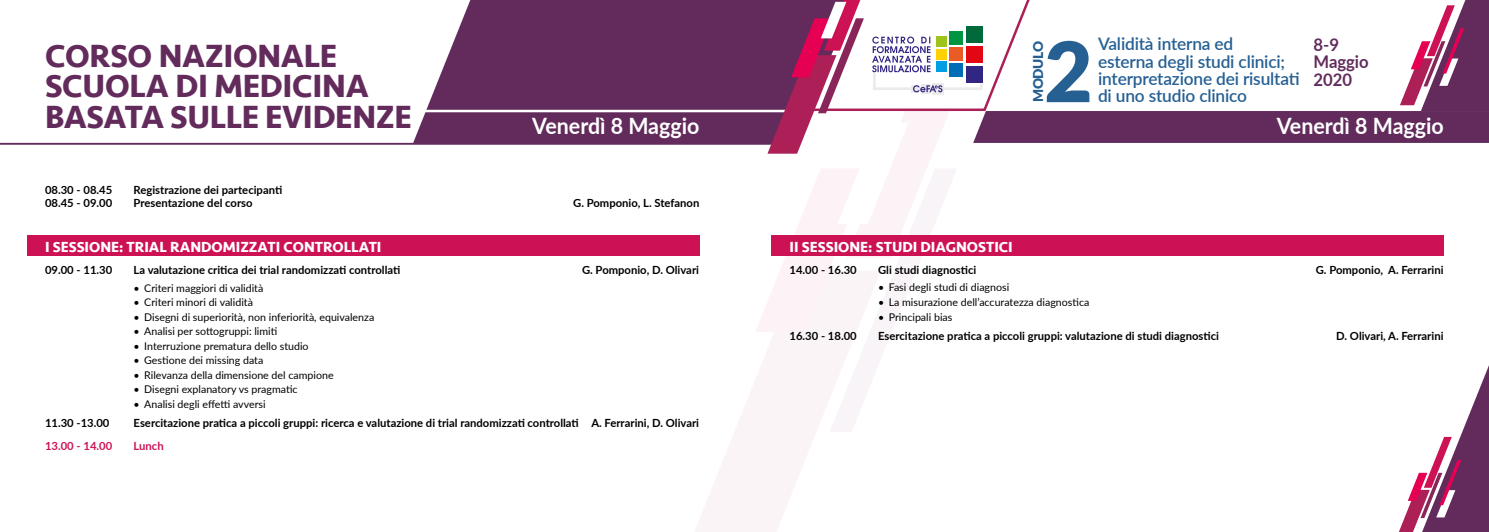
<style>
.page{position:relative;width:1489px;height:532px;background:#fff}
.page>*{position:absolute;margin:0;border:0;box-sizing:border-box;transform-origin:0 0}
.t1{font:900 83.25px "Lato";color:#266093}
.t2{font:700 33px/30.2px "Seravek";letter-spacing:-.01em;color:#622b5c}
.t3{font:700 22.5px "Lato";color:#fff;scale:.95 1}
.t4{font:700 17.5px/17.5px "Lato";color:#622b5c;scale:.95 1}
.t5{font:600 17.25px/17.2px "Lato";letter-spacing:-.01em;color:#266093}
.t6{font:700 15px "Seravek";color:#fff}
.t7{font:900 13.62px "Lato";letter-spacing:-.025em;color:#266093}
.t8{font:700 11.25px "Lato";color:#000}
.t9{font:700 11.25px "Lato";color:#cc1255}
.t10{font:10.62px "Lato";color:#000}
</style>
<div class="page">
<svg style="left:695px;top:332px;width:134px;height:199px;fill:#fbf4f7"></svg>
<svg style="left:829px;top:332px;width:62px;height:100px"></svg>
<div style="left:27px;top:235px;width:672px;height:21px;background:#cc1255"></div>
<svg style="left:1399px;top:368px;width:89px;height:163px"></svg>
<div style="left:0;top:0;width:742px;height:145px;background:#622b5c"></div>
<svg style="left:0;top:0;width:470px;height:143px"></svg>
<hr style="left:422px;top:110px;width:377px;height:2px;background:#fff">
<svg style="left:742px;top:0;width:746px;height:332px"></svg>
<div style="left:771px;top:235px;width:672px;height:21px;background:#cc1255"></div>
<p class="t7" style="left:1027px;top:102px;width:63px;rotate:-90deg">MODULO</p>
<h3 class="t5" style="left:1097px;top:35px;width:203px">Validità interna ed<br>esterna degli studi clinici; interpretazione dei risultati</h3>
<h2 class="t2" style="left:45px;top:40px;width:368px">CORSO NAZIONALE<br>SCUOLA DI MEDICINA<br>BASATA SULLE EVIDENZE</h2>
<h3 class="t4" style="left:1313px;top:35px;width:60px">8-9<br>Maggio<br>2020</h3>
<h1 class="t1" style="left:1044px;top:9px;width:50px">2</h1>
<h3 class="t5" style="left:1097px;top:86px;width:150px">di uno studio clinico</h3>
<h3 class="t3" style="left:532px;top:109px;width:177px">Venerdì 8 Maggio</h3>
<h3 class="t3" style="left:1276px;top:109px;width:177px">Venerdì 8 Maggio</h3>
<p class="t8" style="left:45px;top:181px;width:69px">08.30 - 08.45</p>
<p class="t8" style="left:134px;top:181px;width:150px">Registrazione dei partecipanti</p>
<p class="t8" style="left:45px;top:195px;width:69px">08.45 - 09.00</p>
<p class="t8" style="left:134px;top:195px;width:120px">Presentazione del corso</p>
<p class="t8" style="left:573px;top:195px;width:128px">G. Pomponio, L. Stefanon</p>
<h3 class="t6" style="left:45px;top:235px;width:338px">I SESSIONE: TRIAL RANDOMIZZATI CONTROLLATI</h3>
<p class="t8" style="left:45px;top:261px;width:69px">09.00 - 11.30</p>
<p class="t8" style="left:134px;top:261px;width:268px">La valutazione critica dei trial randomizzati controllati</p>
<p class="t8" style="left:582px;top:261px;width:118px">G. Pomponio, D. Olivari</p>
<p class="t10" style="left:134px;top:280px;width:131px">• Criteri maggiori di validità</p>
<p class="t10" style="left:134px;top:294px;width:121px">• Criteri minori di validità</p>
<p class="t10" style="left:134px;top:309px;width:242px">• Disegni di superiorità, non inferiorità, equivalenza</p>
<p class="t10" style="left:134px;top:323px;width:145px">• Analisi per sottogruppi: limiti</p>
<p class="t10" style="left:134px;top:338px;width:176px">• Interruzione prematura dello studio</p>
<p class="t10" style="left:134px;top:352px;width:131px">• Gestione dei missing data</p>
<p class="t10" style="left:134px;top:367px;width:201px">• Rilevanza della dimensione del campione</p>
<p class="t10" style="left:134px;top:381px;width:165px">• Disegni explanatory vs pragmatic</p>
<p class="t10" style="left:134px;top:396px;width:134px">• Analisi degli effetti avversi</p>
<p class="t8" style="left:45px;top:414px;width:66px">11.30 -13.00</p>
<p class="t8" style="left:134px;top:414px;width:567px">Esercitazione pratica a piccoli gruppi: ricerca e valutazione di trial randomizzati controllati A. Ferrarini, D. Olivari</p>
<p class="t9" style="left:45px;top:437px;width:69px">13.00 - 14.00</p>
<p class="t9" style="left:134px;top:437px;width:32px">Lunch</p>
<h3 class="t6" style="left:789px;top:235px;width:225px">II SESSIONE: STUDI DIAGNOSTICI</h3>
<p class="t8" style="left:789px;top:261px;width:69px">14.00 - 16.30</p>
<p class="t8" style="left:878px;top:261px;width:100px">Gli studi diagnostici</p>
<p class="t8" style="left:1315px;top:261px;width:129px">G. Pomponio, A. Ferrarini</p>
<p class="t10" style="left:878px;top:280px;width:133px">• Fasi degli studi di diagnosi</p>
<p class="t10" style="left:878px;top:294px;width:213px">• La misurazione dell’accuratezza diagnostica</p>
<p class="t10" style="left:878px;top:309px;width:76px">• Principali bias</p>
<p class="t8" style="left:789px;top:327px;width:69px">16.30 - 18.00</p>
<p class="t8" style="left:878px;top:327px;width:342px">Esercitazione pratica a piccoli gruppi: valutazione di studi diagnostici</p>
<p class="t8" style="left:1336px;top:327px;width:109px">D. Olivari, A. Ferrarini</p>
</div>
